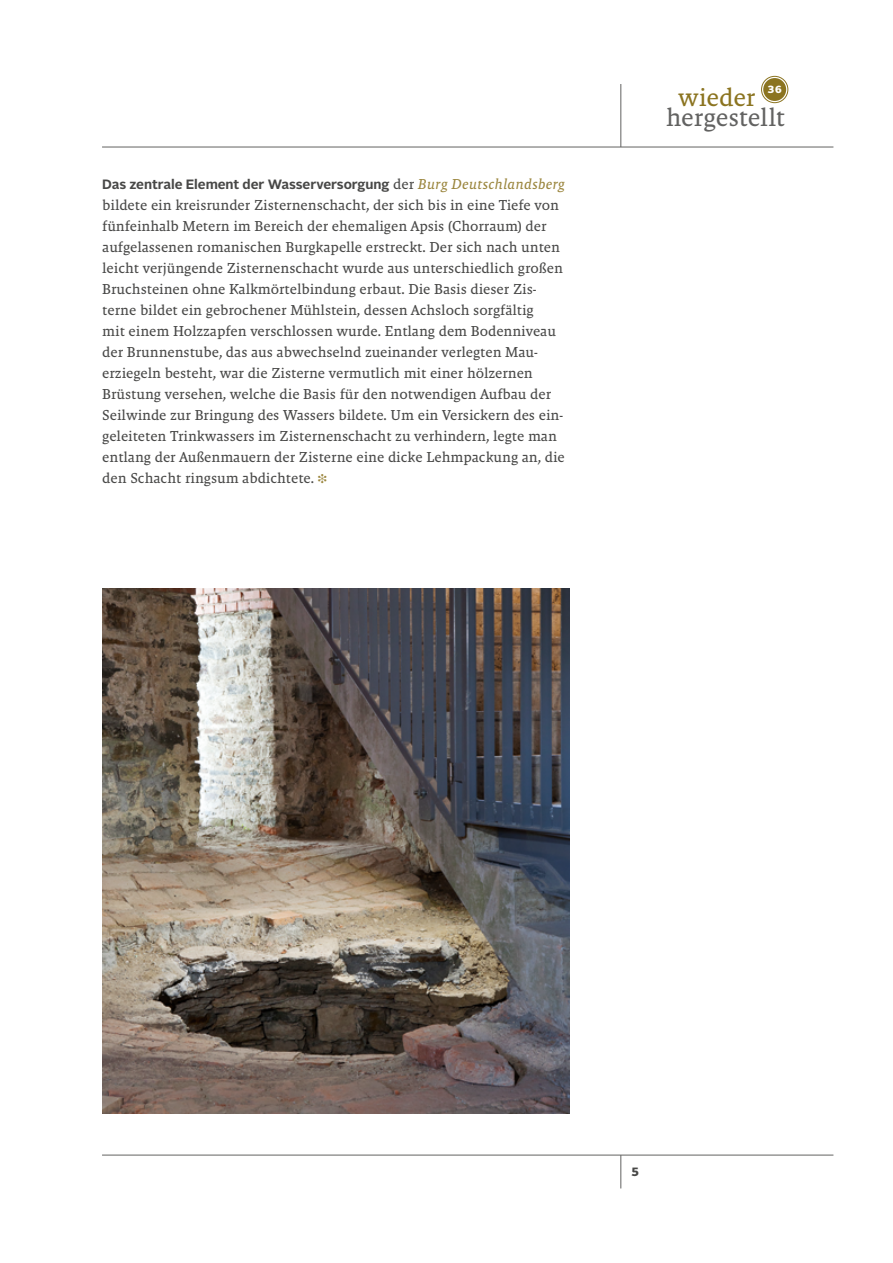
<style>
.page{position:relative;width:893px;height:1263px;background:#fff}
.page>*{position:absolute;margin:0;border:0;box-sizing:border-box;transform-origin:0 0}
.t1{font:25.65px "Malaga OT";letter-spacing:-.01em;color:#626261}
.t2{font:25.65px "Malaga OT";letter-spacing:-.015em;color:#8b7420}
.t3{font:14.7px/21px "Malaga OT";letter-spacing:-.005em;color:#484847}
.t4{font:700 13.5px "Alright Sans";letter-spacing:-.005em;color:#484847}
.t5{font:900 12px "Alright Sans";color:#484847}
.t6{font:900 10.35px "Alright Sans";color:#fff}
.s1{font-family:"Malaga OT";font-weight:400;font-size:14.7px}
.s2{font-family:"Malaga OT";font-weight:400;font-style:italic;font-size:14.7px;color:#9b863e}
.s3{color:#9b863e}
</style>
<div class="page">
<hr style="left:102px;top:147px;width:731px;height:1px;background:#626261">
<hr style="left:102px;top:1155px;width:731px;height:1px;background:#626261">
<div style="left:763px;top:78px;width:23px;height:23px;background:#8b7420;border-radius:50%"></div>
<div style="left:761px;top:76px;width:27px;height:27px;border:1px solid #8b7420;border-radius:50%"></div>
<hr style="left:621px;top:84px;width:1px;height:63px;background:#626261">
<hr style="left:621px;top:1155px;width:1px;height:33px;background:#626261">
<img style="left:102px;top:588px;width:468px;height:525px">
<p class="t4" style="left:102px;top:175px;width:464px">Das zentrale Element der Wasserversorgung <span class="s1">der</span> <span class="s2">Burg Deutschlandsberg</span></p>
<p class="t3" style="left:102px;top:194px;width:464px">bildete ein kreisrunder Zisternenschacht, der sich bis in eine Tiefe von fünfeinhalb Metern im Bereich der ehemaligen Apsis (Chorraum) der aufgelassenen romanischen Burgkapelle erstreckt. Der sich nach unten leicht verjüngende Zisternenschacht wurde aus unterschiedlich großen Bruchsteinen ohne Kalkmörtelbindung erbaut. Die Basis dieser Zis&shy;terne bildet ein gebrochener Mühlstein, dessen Achsloch sorgfältig<br>mit einem Holzzapfen verschlossen wurde. Entlang dem Bodenniveau der Brunnenstube, das aus abwechselnd zueinander verlegten Mau&shy;erziegeln besteht, war die Zisterne vermutlich mit einer hölzernen Brüstung versehen, welche die Basis für den notwendigen Aufbau der Seilwinde zur Bringung des Wassers bildete. Um ein Versickern des ein&shy;geleiteten Trinkwassers im Zisternenschacht zu verhindern, legte man entlang der Außenmauern der Zisterne eine dicke Lehmpackung an, die den Schacht ringsum abdichtete. <span class="s3">❉</span></p>
<h1 class="t2" style="left:678px;top:83px;width:79px">wieder</h1>
<p class="t6" style="left:767px;top:82px;width:16px">36</p>
<h1 class="t1" style="left:666px;top:103px;width:120px">hergestellt</h1>
<p class="t5" style="left:631px;top:1163px;width:9px">5</p>
</div>
